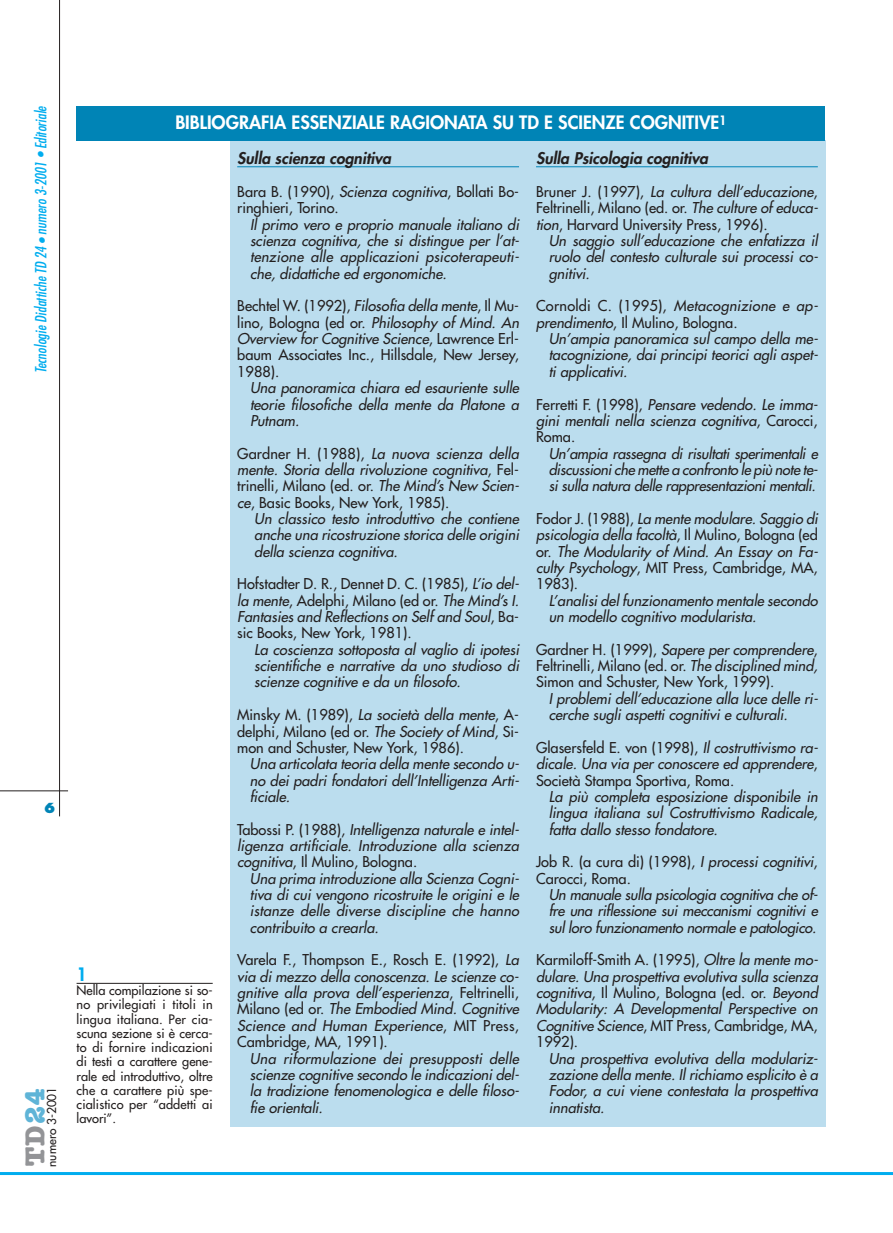
<style>
.page{position:relative;width:893px;height:1233px;background:#fff}
.page>*{position:absolute;margin:0;border:0;box-sizing:border-box;transform-origin:0 0}
.t1{font:700 27.45px "American Typewriter";color:#939497}
.t2{font:800 18px "Futura";color:#fff}
.t3{font:800 18px "Futura";color:#00adef}
.t4{font:italic 800 15.75px "Futura";color:#231f1f}
.t5{font:italic condensed 15px "Futura";color:#00adef}
.t6{font:italic 14.55px/16.4px "Futura";color:#231f1f;text-align:justify}
.t7{font:14.55px/16.4px "Futura";color:#231f1f;text-align:justify}
.t8{font:800 13.5px "Futura";color:#0084b6}
.t9{font:12.75px/14.2px "Futura";letter-spacing:.005em;color:#231f1f;text-align:justify}
.t10{font:12px "Futura";color:#231f1f}
.s1{font-style:italic}
.s2{font-style:normal}
.s3{color:#5fb4d7}
</style>
<div class="page">
<div style="left:230px;top:140px;width:595px;height:987px;background:#bde"></div>
<hr style="left:237px;top:166px;width:282px;height:1px;background:#0084b6">
<hr style="left:536px;top:166px;width:281px;height:1px;background:#0084b6">
<hr style="left:0;top:1172px;width:892px;height:3px;background:#00adef">
<hr style="left:59px;top:0;width:1px;height:816px;background:#231f1f">
<hr style="left:0;top:790px;width:68px;height:1px;background:#231f1f">
<div style="left:77px;top:106px;width:748px;height:34px;background:#0084b6"></div>
<hr style="left:77px;top:983px;width:136px;height:1px;background:#231f1f">
<p class="t5" style="left:34px;top:373px;width:269px;rotate:-90deg">Tecnologie Didattiche TD 24 • numero 3-2001 • Editoriale</p>
<p class="t2" style="left:175px;top:113px;width:552px">BIBLIOGRAFIA ESSENZIALE RAGIONATA SU TD E SCIENZE COGNITIVE<sup>1</sup></p>
<p class="t4" style="left:237px;top:151px;width:155px">Sulla scienza cognitiva</p>
<p class="t7" style="left:237px;top:184px;width:283px">Bara B. (1990), <span class="s1">Scienza cognitiva</span>, Bollati Bo&shy;ringhieri, Torino.</p>
<p class="t6" style="left:250px;top:217px;width:270px">Il primo vero e proprio manuale italiano di scienza cognitiva, che si distingue per l’at&shy;tenzione alle applicazioni psicoterapeuti&shy;che, didattiche ed ergonomiche.</p>
<p class="t7" style="left:237px;top:299px;width:283px">Bechtel W. (1992), <span class="s1">Filosofia della mente</span>, Il Mu&shy;lino, Bologna (ed or. <span class="s1">Philosophy of Mind. An Overview for Cognitive Science</span>, Lawrence Erl&shy;baum Associates Inc., Hillsdale, New Jersey, 1988).</p>
<p class="t6" style="left:250px;top:381px;width:270px">Una panoramica chiara ed esauriente sulle teorie filosofiche della mente da Platone a Putnam.</p>
<p class="t6" style="left:237px;top:446px;width:283px"><span class="s2">Gardner H. (1988),</span> La nuova scienza della mente. Storia della rivoluzione cognitiva<span class="s2">, Fel&shy;trinelli, Milano (ed. or.</span> The Mind’s New Scien&shy;ce<span class="s2">, Basic Books, New York, 1985).</span></p>
<p class="t6" style="left:254px;top:511px;width:266px">Un classico testo introduttivo che contiene anche una ricostruzione storica delle origini della scienza cognitiva.</p>
<p class="t7" style="left:237px;top:577px;width:283px">Hofstadter D. R., Dennet D. C. (1985), <span class="s1">L’io del&shy;la mente</span>, Adelphi, Milano (ed or. <span class="s1">The Mind’s I.<br>Fantasies and Reflections on Self and Soul</span>, Ba&shy;sic Books, New York, 1981).</p>
<p class="t6" style="left:254px;top:642px;width:266px">La coscienza sottoposta al vaglio di ipotesi scientifiche e narrative da uno studioso di scienze cognitive e da un filosofo.</p>
<p class="t7" style="left:237px;top:708px;width:283px">Minsky M. (1989), <span class="s1">La società della mente</span>, A&shy;delphi, Milano (ed or. <span class="s1">The Society of Mind</span>, Si&shy;mon and Schuster, New York, 1986).</p>
<p class="t6" style="left:250px;top:757px;width:270px">Una articolata teoria della mente secondo u&shy;no dei padri fondatori dell’Intelligenza Arti&shy;ficiale.</p>
<p class="t6" style="left:237px;top:822px;width:283px"><span class="s2">Tabossi P. (1988),</span> Intelligenza naturale e intel&shy;ligenza artificiale. Introduzione alla scienza cognitiva<span class="s2">, Il Mulino, Bologna.</span></p>
<p class="t6" style="left:250px;top:871px;width:270px">Una prima introduzione alla Scienza Cogni&shy;tiva di cui vengono ricostruite le origini e le istanze delle diverse discipline che hanno contribuito a crearla.</p>
<p class="t6" style="left:237px;top:953px;width:283px"><span class="s2">Varela F., Thompson E., Rosch E. (1992),</span> La via di mezzo della conoscenza. Le scienze co&shy;gnitive alla prova dell’esperienza<span class="s2">, Feltrinelli, Milano (ed or.</span> The Embodied Mind. Cognitive Science and Human Experience<span class="s2">, MIT Press, Cambridge, MA, 1991).</span></p>
<p class="t6" style="left:250px;top:1051px;width:270px">Una riformulazione dei presupposti delle scienze cognitive secondo le indicazioni del&shy;la tradizione fenomenologica e delle filoso&shy;fie orientali.</p>
<p class="t4" style="left:536px;top:151px;width:173px">Sulla Psicologia cognitiva</p>
<p class="t7" style="left:536px;top:184px;width:283px">Bruner J. (1997), <span class="s1">La cultura dell’educazione</span>, Feltrinelli, Milano (ed. or. <span class="s1">The culture of educa&shy;tion</span>, Harvard University Press, 1996).</p>
<p class="t6" style="left:549px;top:233px;width:270px">Un saggio sull’educazione che enfatizza il ruolo del contesto culturale sui processi co&shy;gnitivi.</p>
<p class="t7" style="left:536px;top:299px;width:283px">Cornoldi C. (1995), <span class="s1">Metacognizione e ap&shy;prendimento</span>, Il Mulino, Bologna.</p>
<p class="t6" style="left:549px;top:332px;width:270px">Un’ampia panoramica sul campo della me&shy;tacognizione, dai principi teorici agli aspet&shy;ti applicativi.</p>
<p class="t6" style="left:536px;top:397px;width:283px"><span class="s2">Ferretti F. (1998),</span> Pensare vedendo. Le imma&shy;gini mentali nella scienza cognitiva<span class="s2">, Carocci, Roma.</span></p>
<p class="t6" style="left:549px;top:446px;width:270px">Un’ampia rassegna di risultati sperimentali e discussioni che mette a confronto le più note te&shy;si sulla natura delle rappresentazioni mentali.</p>
<p class="t6" style="left:536px;top:511px;width:283px"><span class="s2">Fodor J. (1988),</span> La mente modulare. Saggio di psicologia della facoltà<span class="s2">, Il Mulino, Bologna (ed or.</span> The Modularity of Mind. An Essay on Fa&shy;culty Psychology<span class="s2">, MIT Press, Cambridge, MA, 1983).</span></p>
<p class="t6" style="left:549px;top:593px;width:270px">L’analisi del funzionamento mentale secondo un modello cognitivo modularista.</p>
<p class="t7" style="left:536px;top:642px;width:283px">Gardner H. (1999), <span class="s1">Sapere per comprendere</span>, Feltrinelli, Milano (ed. or. <span class="s1">The disciplined mind, </span>Simon and Schuster, New York, 1999).</p>
<p class="t6" style="left:549px;top:691px;width:270px">I problemi dell’educazione alla luce delle ri&shy;cerche sugli aspetti cognitivi e culturali.</p>
<p class="t6" style="left:536px;top:740px;width:283px"><span class="s2">Glasersfeld E. von (1998),</span> Il costruttivismo ra&shy;dicale. Una via per conoscere ed apprendere<span class="s2">, Società Stampa Sportiva, Roma.</span></p>
<p class="t6" style="left:549px;top:789px;width:270px">La più completa esposizione disponibile in lingua italiana sul Costruttivismo Radicale, fatta dallo stesso fondatore.</p>
<p class="t7" style="left:536px;top:855px;width:283px">Job R. (a cura di) (1998), <span class="s1">I processi cognitivi</span>,<br>Carocci, Roma.</p>
<p class="t6" style="left:549px;top:887px;width:270px">Un manuale sulla psicologia cognitiva che of&shy;fre una riflessione sui meccanismi cognitivi e sul loro funzionamento normale e patologico.</p>
<p class="t6" style="left:536px;top:953px;width:283px"><span class="s2">Karmiloff-Smith A. (1995),</span> Oltre la mente mo&shy;dulare. Una prospettiva evolutiva sulla scienza cognitiva<span class="s2">, Il Mulino, Bologna (ed. or.</span> Beyond Modularity: A Developmental Perspective on Cognitive Science<span class="s2">, MIT Press, Cambridge, MA, 1992).</span></p>
<p class="t6" style="left:549px;top:1051px;width:270px">Una prospettiva evolutiva della modulariz&shy;zazione della mente. Il richiamo esplicito è a Fodor, a cui viene contestata la prospettiva innatista.</p>
<p class="t8" style="left:44px;top:802px;width:13px">6</p>
<p class="t3" style="left:77px;top:966px;width:12px">1</p>
<p class="t9" style="left:77px;top:984px;width:138px">Nella compilazione si so&shy;no privilegiati i titoli in lingua italiana. Per cia&shy;scuna sezione si è cerca&shy;to di fornire indicazioni di testi a carattere gene&shy;rale ed introduttivo, oltre che a carattere più spe&shy;cialistico per “addetti ai lavori”.</p>
<h1 class="t1" style="left:26px;top:1166px;width:79px;rotate:-90deg">TD<span class="s3">24</span></h1>
<p class="t10" style="left:46px;top:1167px;width:82px;rotate:-90deg">numero 3-2001</p>
</div>
